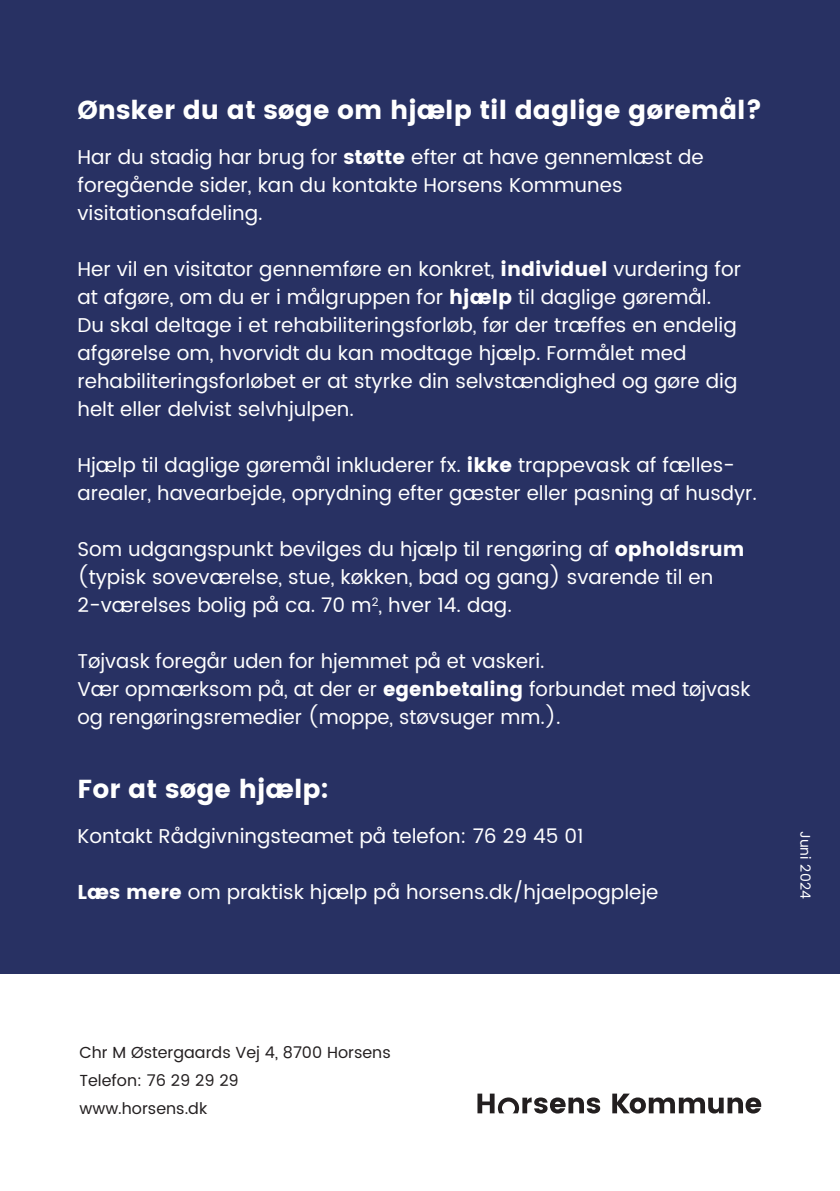
<style>
.page{position:relative;width:840px;height:1191px;background:#fff}
.page>*{position:absolute;margin:0;border:0;box-sizing:border-box;transform-origin:0 0}
.t1{font:700 26px "Poppins";color:#fff}
.brødtekst{font:20px/28px "Poppins";color:#fff}
.brødtekst-2{font:16px "Poppins";color:#231f20}
.brødtekst-3{font:14px "Poppins";letter-spacing:.01em;color:#fff}
.s1{font-weight:700}
</style>
<div class="page">
<div style="left:0;top:0;width:839px;height:973px;background:#283163"></div>
<svg style="left:612px;top:1093px;width:148px;height:20px"></svg>
<svg style="left:477px;top:1093px;width:123px;height:20px"></svg>
<h3 class="t1" style="left:77px;top:95px;width:686px">Ønsker du at søge om hjælp til daglige gøremål?</h3>
<p class="brødtekst" style="left:77px;top:144px;width:627px">Har du stadig har brug for <span class="s1">støtte</span> efter at have gennemlæst de</p>
<p class="brødtekst" style="left:77px;top:172px;width:546px">foregående sider, kan du kontakte Horsens Kommunes visitationsafdeling.</p>
<p class="brødtekst" style="left:77px;top:256px;width:664px">Her vil en visitator gennemføre en konkret, <span class="s1">individuel</span> vurdering for at afgøre, om du er i målgruppen for <span class="s1">hjælp</span> til daglige gøremål.<br>Du skal deltage i et rehabiliteringsforløb, før der træffes en endelig afgørelse om, hvorvidt du kan modtage hjælp. Formålet med rehabiliteringsforløbet er at styrke din selvstændighed og gøre dig helt eller delvist selvhjulpen.</p>
<p class="brødtekst" style="left:77px;top:452px;width:680px">Hjælp til daglige gøremål inkluderer fx. <span class="s1">ikke</span> trappevask af fælles&shy;arealer, havearbejde, oprydning efter gæster eller pasning af husdyr.</p>
<p class="brødtekst" style="left:77px;top:536px;width:668px">Som udgangspunkt bevilges du hjælp til rengøring af <span class="s1">opholdsrum</span></p>
<p class="brødtekst" style="left:77px;top:564px;width:637px">(typisk soveværelse, stue, køkken, bad og gang) svarende til en<br>2-værelses bolig på ca. 70 m<sup>2</sup>, hver 14. dag.</p>
<p class="brødtekst" style="left:77px;top:648px;width:468px">Tøjvask foregår uden for hjemmet på et vaskeri.</p>
<p class="brødtekst" style="left:77px;top:676px;width:674px">Vær opmærksom på, at der er <span class="s1">egenbetaling</span> forbundet med tøjvask og rengøringsremedier (moppe, støvsuger mm.).</p>
<h3 class="t1" style="left:77px;top:773px;width:253px">For at søge hjælp:</h3>
<p class="brødtekst" style="left:77px;top:822px;width:507px">Kontakt Rådgivningsteamet på telefon: 76 29 45 01</p>
<p class="brødtekst" style="left:77px;top:878px;width:582px"><span class="s1">Læs mere</span> om praktisk hjælp på horsens.dk/hjaelpogpleje</p>
<p class="brødtekst-3" style="left:815px;top:830px;width:69px;rotate:90deg">Juni 2024</p>
<p class="brødtekst-2" style="left:79px;top:1040px;width:313px">Chr M Østergaards Vej 4, 8700 Horsens</p>
<p class="brødtekst-2" style="left:79px;top:1068px;width:161px">Telefon: 76 29 29 29</p>
<p class="brødtekst-2" style="left:79px;top:1096px;width:129px">www.horsens.dk</p>
</div>
